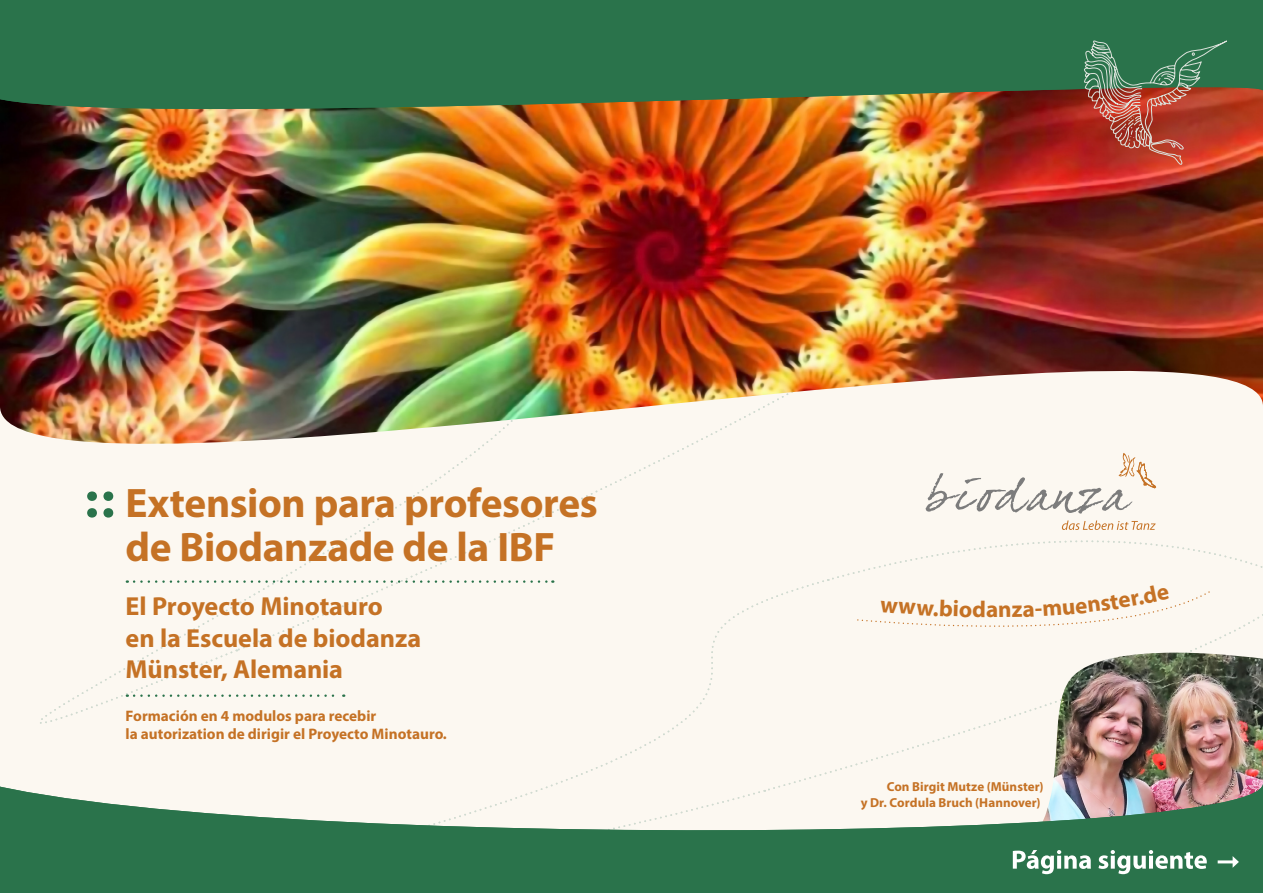
<style>
.page{position:relative;width:1263px;height:893px;background:#fff}
.page>*{position:absolute;margin:0;border:0;box-sizing:border-box;transform-origin:0 0}
.t1{font:700 41.4px/43.5px "Myriad Pro";letter-spacing:-.01em;color:#c57225}
.t2{font:700 26.1px/31.3px "Myriad Pro";letter-spacing:-.005em;color:#c57225}
.t3{font:700 23.1px "Myriad Pro";color:#c57225}
.t4{font:700 15.15px/18.3px "Myriad Pro";color:#c57225}
.t5{font:700 13.05px/15.6px "Myriad Pro";letter-spacing:.005em;color:#c57225;text-align:right}
</style>
<div class="page">
<div style="left:0;top:494px;width:236px;height:254px;background:#fcf8f1"></div>
<div style="left:0;top:445px;width:236px;height:49px;background:#fcf8f1"></div>
<div style="left:236px;top:445px;width:1027px;height:133px;background:#fcf8f1"></div>
<div style="left:1037px;top:641px;width:226px;height:107px;background:#fcf8f1"></div>
<div style="left:167px;top:578px;width:870px;height:170px;background:#fcf8f1"></div>
<img style="left:0;top:140px;width:1263px;height:305px">
<img style="left:1039px;top:653px;width:224px;height:95px">
<svg style="left:134px;top:580px;width:419px;height:3px"></svg>
<svg style="left:134px;top:694px;width:210px;height:3px"></svg>
<svg style="left:87px;top:491px;width:26px;height:27px"></svg>
<img style="left:0;top:0;width:1263px;height:140px">
<svg style="left:0;top:748px;width:1263px;height:145px"></svg>
<svg style="left:1083px;top:39px;width:146px;height:127px;background:#8b5d46"></svg>
<hr style="left:1218px;top:860px;width:15px;height:3px;background:#fff">
<svg style="left:1232px;top:856px;width:7px;height:12px"></svg>
<svg style="left:1013px;top:850px;width:194px;height:24px"></svg>
<div style="left:828px;top:453px;width:435px;height:188px;background:#fcf8f1"></div>
<h1 class="t1" style="left:126px;top:480px;width:474px">Extension para profesores de Biodanzade de la IBF</h1>
<h2 class="t2" style="left:126px;top:590px;width:297px">El Proyecto Minotauro<br>en la Escuela de biodanza<br>Münster, Alemania</h2>
<p class="t4" style="left:126px;top:706px;width:323px">Formación en 4 modulos para recebir<br>la autorization de dirigir el Proyecto Minotauro.</p>
<h3 class="t3" style="left:986px;top:594px;width:14px">a</h3>
<p class="t5" style="left:861px;top:779px;width:184px">Con Birgit Mutze (Münster)<br>y Dr. Cordula Bruch (Hannover)</p>
</div>
